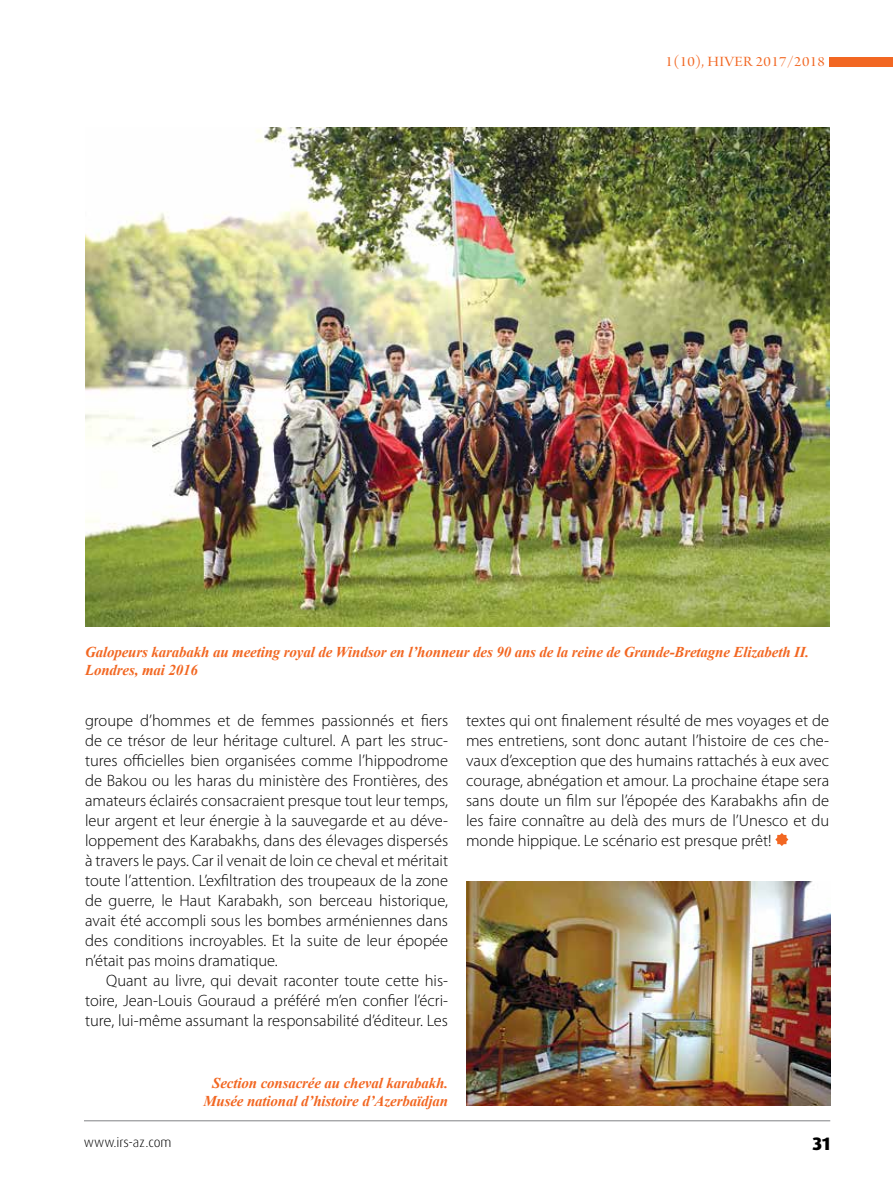
<style>
.page{position:relative;width:893px;height:1191px;background:#fff}
.page>*{position:absolute;margin:0;border:0;box-sizing:border-box;transform-origin:0 0}
.t1{font:800 18px "Dax Pro";color:#000}
.t2{font:300 16.5px/20px "Myriad Pro";color:#000;text-align:justify}
.t3{font:italic 700 15px/18px "Times New Roman";letter-spacing:-.01em;color:#f26722}
.t4{font:15px "Arno Pro Display";letter-spacing:.02em;color:#f26722;scale:1.1 1}
.t5{font:300 13.5px "Dax Pro";color:#000}
</style>
<div class="page">
<hr style="left:84px;top:1120px;width:746px;height:1px;background:#808285">
<svg style="left:775px;top:833px;width:13px;height:13px"></svg>
<img style="left:85px;top:128px;width:744px;height:499px">
<img style="left:466px;top:881px;width:364px;height:224px">
<div style="left:829px;top:57px;width:64px;height:9px;background:#f26722"></div>
<p class="t4" style="left:666px;top:53px;width:146px">1(10), HIVER 2017/2018</p>
<p class="t3" style="left:85px;top:642px;width:726px">Galopeurs karabakh au meeting royal de Windsor en l’honneur des 90 ans de la reine de Grande-Bretagne Elizabeth II.<br>Londres, mai 2016</p>
<p class="t2" style="left:85px;top:711px;width:365px">groupe d’hommes et de femmes passionnés et fiers de ce trésor de leur héritage culturel. A part les struc&shy;tures officielles bien organisées comme l’hippodrome de Bakou ou les haras du ministère des Frontières, des amateurs éclairés consacraient presque tout leur temps, leur argent et leur énergie à la sauvegarde et au déve&shy;loppement des Karabakhs, dans des élevages dispersés à travers le pays. Car il venait de loin ce cheval et méritait toute l’attention. L’exfiltration des troupeaux de la zone de guerre, le Haut Karabakh, son berceau historique, avait été accompli sous les bombes arméniennes dans des conditions incroyables. Et la suite de leur épopée n’était pas moins dramatique.</p>
<p class="t2" style="left:85px;top:970px;width:365px;text-indent:21px">Quant au livre, qui devait raconter toute cette his&shy;toire, Jean-Louis Gouraud a préféré m’en confier l’écri&shy;ture, lui-même assumant la responsabilité d’éditeur. Les</p>
<p class="t2" style="left:466px;top:711px;width:365px">textes qui ont finalement résulté de mes voyages et de mes entretiens, sont donc autant l’histoire de ces che&shy;vaux d’exception que des humains rattachés à eux avec courage, abnégation et amour. La prochaine étape sera sans doute un film sur l’épopée des Karabakhs afin de les faire connaître au delà des murs de l’Unesco et du monde hippique. Le scénario est presque prêt!</p>
<p class="t3" style="left:203px;top:1073px;width:246px;text-align:center">Section consacrée au cheval karabakh.<br>Musée national d’histoire d’Azerbaïdjan</p>
<p class="t5" style="left:84px;top:1133px;width:89px">www.irs-az.com</p>
<p class="t1" style="left:812px;top:1131px;width:19px">31</p>
</div>
